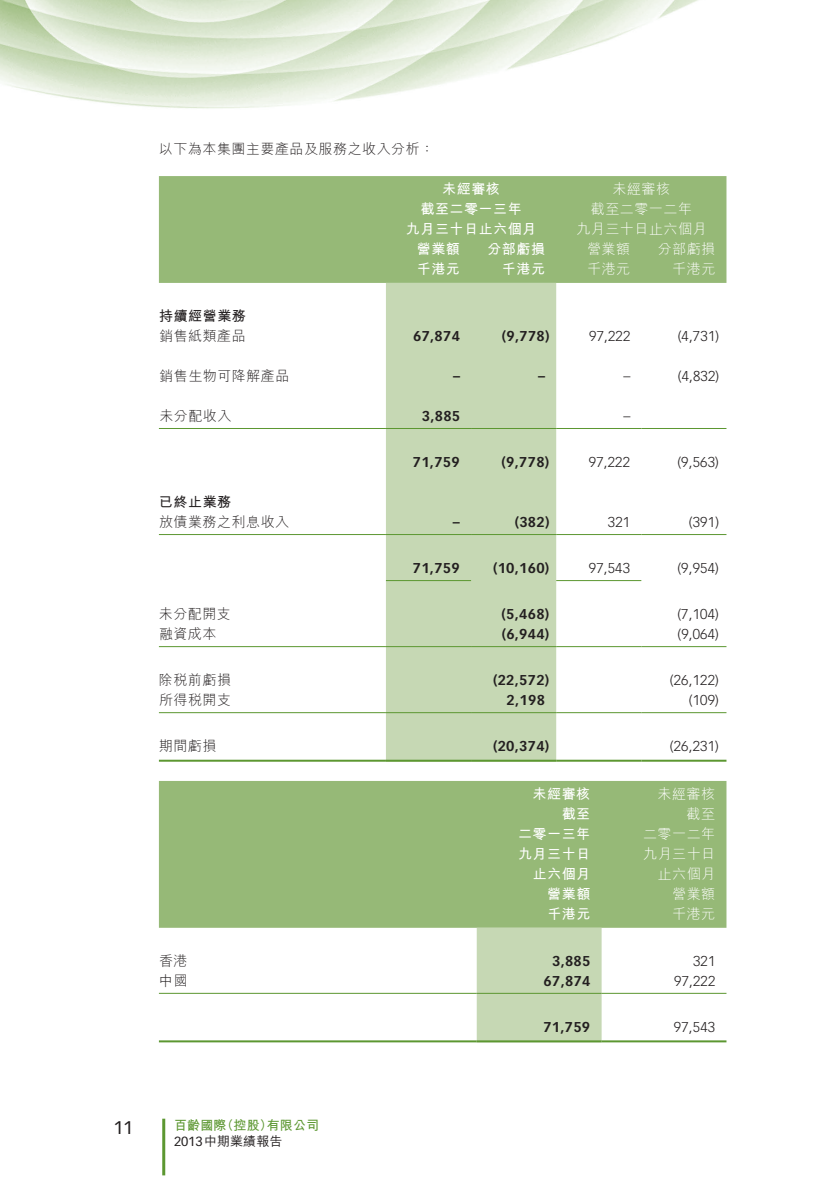
<style>
.page{position:relative;width:840px;height:1191px;background:#fff}
.page>*{position:absolute;margin:0;border:0;box-sizing:border-box;transform-origin:0 0}
.t1{font:18px "Vectora LT Std";color:#231f20}
.t2{font:300 14px "Vectora LT Std";letter-spacing:.015em;color:#231f20}
.t3{font:700 14px "Vectora LT Std";letter-spacing:.02em;color:#231f20}
.t4{font:300 14px "M Hei HK";letter-spacing:.035em;color:#231f20}
.t5{font:300 14px/20px "M Hei HK";letter-spacing:.035em;color:#fff;text-align:right}
.t6{font:700 14px/20px "M Hei HK";letter-spacing:.04em;color:#fff;text-align:center}
.t7{font:700 14px "M Hei HK";letter-spacing:.04em;color:#231f20}
.t8{font:500 13px/16px "M Hei HK";letter-spacing:.005em;color:#231f20}
.t9{font:700 13px "M Hei HK";letter-spacing:.005em;color:#5c9731}
.s1{font-weight:700;color:#5c9731}
.s2{font-family:"Vectora LT Std";font-weight:400}
</style>
<div class="page">
<img style="left:0;top:0;width:727px;height:1176px">
<hr style="left:162px;top:1118px;width:3px;height:57px;background:#5c9731">
<div style="left:159px;top:176px;width:567px;height:107px;background:#96b977"></div>
<div style="left:386px;top:283px;width:170px;height:476px;background:#c6d8b4"></div>
<hr style="left:159px;top:428px;width:227px;height:1px;background:#5c9731">
<hr style="left:386px;top:428px;width:85px;height:1px;background:#5c9731">
<hr style="left:471px;top:428px;width:85px;height:1px;background:#5c9731">
<hr style="left:556px;top:428px;width:85px;height:1px;background:#5c9731">
<hr style="left:641px;top:428px;width:85px;height:1px;background:#5c9731">
<hr style="left:159px;top:534px;width:227px;height:1px;background:#5c9731">
<hr style="left:386px;top:534px;width:85px;height:1px;background:#5c9731">
<hr style="left:471px;top:534px;width:85px;height:1px;background:#5c9731">
<hr style="left:556px;top:534px;width:85px;height:1px;background:#5c9731">
<hr style="left:641px;top:534px;width:85px;height:1px;background:#5c9731">
<hr style="left:386px;top:580px;width:85px;height:1px;background:#5c9731">
<hr style="left:556px;top:580px;width:85px;height:1px;background:#5c9731">
<hr style="left:159px;top:646px;width:227px;height:1px;background:#5c9731">
<hr style="left:386px;top:646px;width:85px;height:1px;background:#5c9731">
<hr style="left:471px;top:646px;width:85px;height:1px;background:#5c9731">
<hr style="left:556px;top:646px;width:85px;height:1px;background:#5c9731">
<hr style="left:641px;top:646px;width:85px;height:1px;background:#5c9731">
<hr style="left:159px;top:712px;width:227px;height:1px;background:#5c9731">
<hr style="left:386px;top:712px;width:85px;height:1px;background:#5c9731">
<hr style="left:471px;top:712px;width:85px;height:1px;background:#5c9731">
<hr style="left:556px;top:712px;width:85px;height:1px;background:#5c9731">
<hr style="left:641px;top:712px;width:85px;height:1px;background:#5c9731">
<hr style="left:159px;top:759px;width:227px;height:2px;background:#5c9731">
<hr style="left:386px;top:759px;width:85px;height:2px;background:#5c9731">
<hr style="left:471px;top:759px;width:85px;height:2px;background:#5c9731">
<hr style="left:556px;top:759px;width:85px;height:2px;background:#5c9731">
<hr style="left:641px;top:759px;width:85px;height:2px;background:#5c9731">
<div style="left:159px;top:781px;width:567px;height:146px;background:#96b977"></div>
<div style="left:476px;top:927px;width:125px;height:113px;background:#c6d8b4"></div>
<hr style="left:159px;top:992px;width:317px;height:1px;background:#5c9731">
<hr style="left:476px;top:992px;width:125px;height:1px;background:#5c9731">
<hr style="left:601px;top:992px;width:125px;height:1px;background:#5c9731">
<hr style="left:159px;top:1040px;width:317px;height:2px;background:#5c9731">
<hr style="left:476px;top:1040px;width:125px;height:2px;background:#5c9731">
<hr style="left:601px;top:1040px;width:125px;height:2px;background:#5c9731">
<p class="t4" style="left:159px;top:142px;width:276px">以下為本集團主要產品及服務之收入分析：</p>
<p class="t6" style="left:405px;top:178px;width:132px">未經審核<br>截至二零一三年<br>九月三十日止六個月</p>
<p class="t6" style="left:416px;top:238px;width:45px">營業額</p>
<p class="t6" style="left:487px;top:238px;width:59px">分部虧損</p>
<p class="t5" style="left:612px;top:179px;width:59px">未經審核</p>
<p class="t5" style="left:590px;top:199px;width:103px">截至二零一二年</p>
<p class="t5" style="left:576px;top:219px;width:132px">九月三十日止六個月</p>
<p class="t5" style="left:657px;top:239px;width:59px">分部虧損</p>
<p class="t5" style="left:586px;top:239px;width:45px">營業額</p>
<p class="t6" style="left:416px;top:258px;width:45px">千港元</p>
<p class="t6" style="left:501px;top:258px;width:45px">千港元</p>
<p class="t5" style="left:587px;top:259px;width:45px">千港元</p>
<p class="t5" style="left:672px;top:259px;width:45px">千港元</p>
<p class="t7" style="left:159px;top:306px;width:88px">持續經營業務</p>
<p class="t4" style="left:159px;top:329px;width:88px">銷售紙類產品</p>
<p class="t3" style="left:413px;top:328px;width:48px">67,874</p>
<p class="t3" style="left:501px;top:328px;width:49px">)9,778(</p>
<p class="t2" style="left:588px;top:328px;width:43px">97,222</p>
<p class="t2" style="left:677px;top:328px;width:43px">)4,731(</p>
<p class="t4" style="left:159px;top:369px;width:132px">銷售生物可降解產品</p>
<p class="t3" style="left:453px;top:368px;width:8px">–</p>
<p class="t3" style="left:538px;top:368px;width:8px">–</p>
<p class="t2" style="left:623px;top:368px;width:8px">–</p>
<p class="t2" style="left:677px;top:368px;width:43px">)4,832(</p>
<p class="t4" style="left:159px;top:409px;width:74px">未分配收入</p>
<p class="t3" style="left:421px;top:408px;width:40px">3,885</p>
<p class="t2" style="left:623px;top:408px;width:8px">–</p>
<p class="t3" style="left:412px;top:454px;width:48px">71,759</p>
<p class="t3" style="left:501px;top:454px;width:49px">)9,778(</p>
<p class="t2" style="left:588px;top:454px;width:43px">97,222</p>
<p class="t2" style="left:677px;top:454px;width:43px">)9,563(</p>
<p class="t7" style="left:159px;top:492px;width:74px">已終止業務</p>
<p class="t4" style="left:159px;top:515px;width:132px">放債業務之利息收入</p>
<p class="t3" style="left:452px;top:514px;width:8px">–</p>
<p class="t3" style="left:514px;top:514px;width:36px">)382(</p>
<p class="t2" style="left:607px;top:514px;width:24px">321</p>
<p class="t2" style="left:688px;top:514px;width:32px">)391(</p>
<p class="t3" style="left:412px;top:560px;width:48px">71,759</p>
<p class="t3" style="left:493px;top:560px;width:58px">)10,160(</p>
<p class="t2" style="left:588px;top:560px;width:43px">97,543</p>
<p class="t2" style="left:677px;top:560px;width:43px">)9,954(</p>
<p class="t4" style="left:159px;top:607px;width:74px">未分配開支</p>
<p class="t3" style="left:501px;top:606px;width:49px">)5,468(</p>
<p class="t2" style="left:677px;top:606px;width:43px">)7,104(</p>
<p class="t4" style="left:159px;top:627px;width:59px">融資成本</p>
<p class="t3" style="left:501px;top:626px;width:49px">)6,944(</p>
<p class="t2" style="left:677px;top:626px;width:43px">)9,064(</p>
<p class="t4" style="left:159px;top:673px;width:74px">除稅前虧損</p>
<p class="t3" style="left:493px;top:672px;width:58px">)22,572(</p>
<p class="t2" style="left:669px;top:672px;width:50px">)26,122(</p>
<p class="t4" style="left:159px;top:693px;width:74px">所得稅開支</p>
<p class="t3" style="left:506px;top:692px;width:40px">2,198</p>
<p class="t2" style="left:688px;top:692px;width:32px">)109(</p>
<p class="t4" style="left:159px;top:739px;width:59px">期間虧損</p>
<p class="t3" style="left:493px;top:738px;width:58px">)20,374(</p>
<p class="t2" style="left:669px;top:738px;width:50px">)26,231(</p>
<p class="t4" style="left:159px;top:953px;width:30px">香港</p>
<p class="t4" style="left:159px;top:973px;width:30px">中國</p>
<p class="t6" style="left:518px;top:783px;width:74px;text-align:right">未經審核截至<br>二零一三年九月三十日止六個月</p>
<p class="t6" style="left:547px;top:883px;width:45px">營業額</p>
<p class="t5" style="left:657px;top:784px;width:59px">未經審核</p>
<p class="t5" style="left:642px;top:804px;width:74px">截至<br>二零一二年九月三十日止六個月營業額</p>
<p class="t6" style="left:547px;top:903px;width:45px">千港元</p>
<p class="t5" style="left:672px;top:904px;width:45px">千港元</p>
<p class="t3" style="left:552px;top:952px;width:40px">3,885</p>
<p class="t2" style="left:692px;top:953px;width:24px">321</p>
<p class="t3" style="left:543px;top:972px;width:48px">67,874</p>
<p class="t2" style="left:673px;top:973px;width:43px">97,222</p>
<p class="t3" style="left:543px;top:1018px;width:48px">71,759</p>
<p class="t2" style="left:673px;top:1019px;width:43px">97,543</p>
<p class="t1" style="left:113px;top:1116px;width:21px">11</p>
<p class="t9" style="left:221px;top:1116px;width:53px">（控股）</p>
<p class="t8" style="left:174px;top:1116px;width:110px"><span class="s1">百齡國際<br></span><span class="s2">2013</span>中期業績報告</p>
<p class="t9" style="left:267px;top:1116px;width:54px">有限公司</p>
</div>
